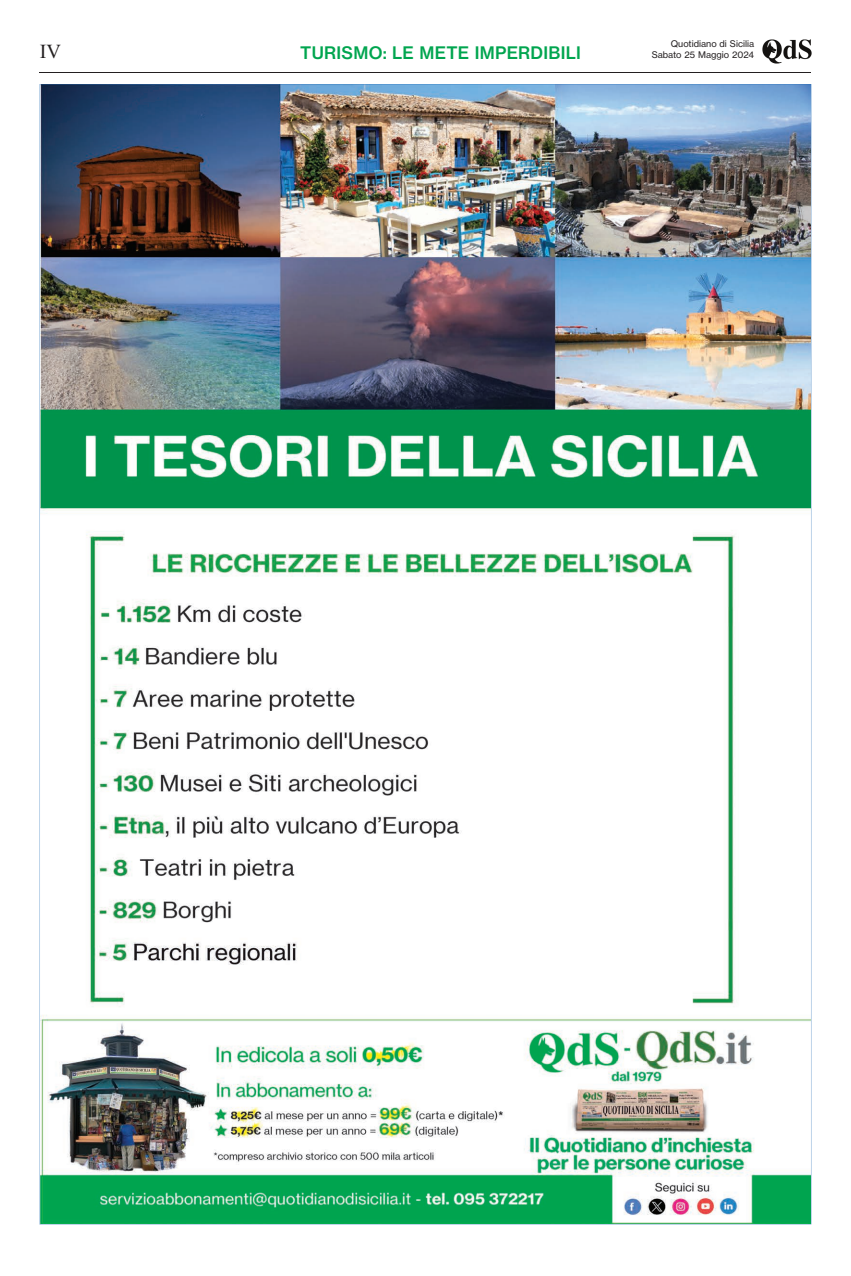
<style>
.page{position:relative;width:851px;height:1276px;background:#fff}
.page>*{position:absolute;margin:0;border:0;box-sizing:border-box;transform-origin:0 0}
.t1{font:20px "Times New Roman";color:#231f20}
.t2{font:17px "N Haas Grotesk TX Pro 65 Md";letter-spacing:.015em;color:#00a54f}
.t3{font:9px "N Haas Grotesk TX Pro 55 Rg";color:#231f20}
</style>
<div class="page">
<hr style="left:40px;top:72px;width:771px;height:1px;background:#231f20">
<img style="left:762px;top:40px;width:49px;height:23px">
<img style="left:40px;top:84px;width:771px;height:1140px">
<h1 class="t1" style="left:40px;top:40px;width:23px">IV</h1>
<p class="t3" style="left:670px;top:38px;width:85px">Quotidiano di Sicilia</p>
<h2 class="t2" style="left:300px;top:42px;width:282px">TURISMO: LE METE IMPERDIBILI</h2>
<p class="t3" style="left:651px;top:49px;width:104px">Sabato 25 Maggio 2024</p>
</div>
